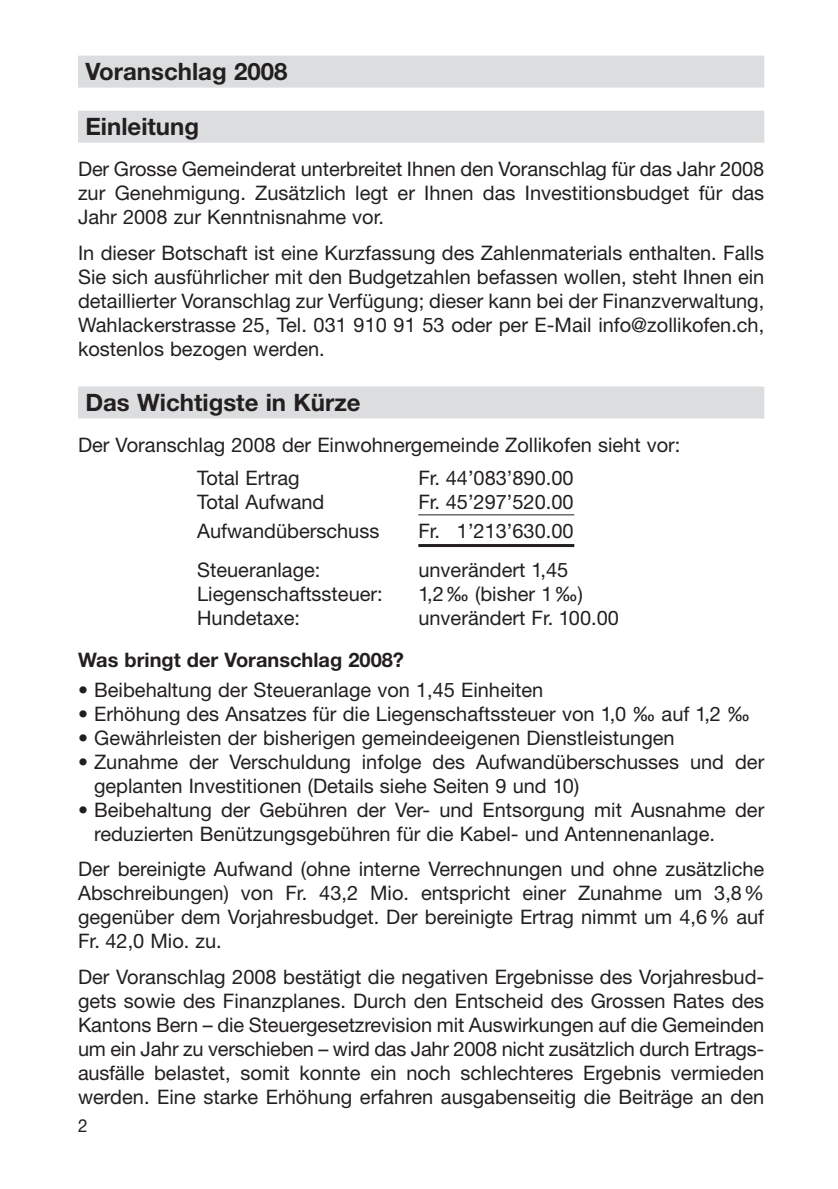
<style>
.page{position:relative;width:838px;height:1189px;background:#fff}
.page>*{position:absolute;margin:0;border:0;box-sizing:border-box;transform-origin:0 0}
.t1{font:700 24px "Helvetica Neue";color:#231f20}
.t2{font:20px/24px "Helvetica Neue";color:#231f20;text-align:justify}
.t3{font:700 20px "Helvetica Neue";color:#231f20}
.t4{font:18px "Helvetica Neue";color:#231f20;scale:.95 1}
.s1{color:#fff}
</style>
<div class="page">
<svg style="left:78px;top:55px;width:687px;height:492px"></svg>
<p class="t1" style="left:85px;top:63px;width:204px">Voranschlag 2008</p>
<p class="t1" style="left:85px;top:118px;width:115px">Einleitung</p>
<p class="t2" style="left:78px;top:159px;width:688px">Der Grosse Gemeinderat unterbreitet Ihnen den Voranschlag für das Jahr 2008 zur Genehmigung. Zusätzlich legt er Ihnen das Investitionsbudget für das Jahr 2008 zur Kenntnisnahme vor.</p>
<p class="t2" style="left:78px;top:242px;width:688px">In dieser Botschaft ist eine Kurzfassung des Zahlenmaterials enthalten. Falls Sie sich ausführlicher mit den Budgetzahlen befassen wollen, steht Ihnen ein detaillierter Voranschlag zur Verfügung; dieser kann bei der Finanzverwaltung, Wahlackerstrasse 25, Tel. 031 910 91 53 oder per E-Mail info@zollikofen.ch, kostenlos bezogen werden.</p>
<p class="t1" style="left:85px;top:394px;width:277px">Das Wichtigste in Kürze</p>
<p class="t2" style="left:197px;top:430px;width:485px;line-height:32.6px;text-indent:-119px">Der Voranschlag 2008 der Einwohnergemeinde Zollikofen sieht vor:<br>Total Ertrag</p>
<p class="t2" style="left:418px;top:467px;width:157px">Fr. 44’083’890.00</p>
<p class="t2" style="left:197px;top:491px;width:129px">Total Aufwand</p>
<p class="t2" style="left:418px;top:491px;width:157px">Fr. 45’297’520.00</p>
<p class="t2" style="left:197px;top:521px;width:184px">Aufwandüberschuss</p>
<p class="t2" style="left:418px;top:521px;width:157px">Fr. <span class="s1">1</span>1’213’630.00</p>
<p class="t2" style="left:197px;top:559px;width:125px">Steueranlage:</p>
<p class="t2" style="left:418px;top:559px;width:151px">unverändert 1,45</p>
<p class="t2" style="left:197px;top:583px;width:187px">Liegenschaftssteuer:</p>
<p class="t2" style="left:418px;top:583px;width:166px">1,2‰ (bisher 1‰)</p>
<p class="t2" style="left:197px;top:607px;width:104px">Hundetaxe:</p>
<p class="t2" style="left:418px;top:607px;width:202px">unverändert Fr. 100.00</p>
<p class="t3" style="left:78px;top:652px;width:327px">Was bringt der Voranschlag 2008?</p>
<p class="t2" style="left:78px;top:679px;width:467px">• Beibehaltung der Steueranlage von 1,45 Einheiten</p>
<p class="t2" style="left:78px;top:703px;width:673px">• Erhöhung des Ansatzes für die Liegenschaftssteuer von 1,0 ‰ auf 1,2 ‰</p>
<p class="t2" style="left:78px;top:727px;width:598px">• Gewährleisten der bisherigen gemeindeeigenen Dienstleistungen</p>
<p class="t2" style="left:94px;top:751px;width:672px;text-indent:-16px">• Zunahme der Verschuldung infolge des Aufwandüberschusses und der geplanten Investitionen (Details siehe Seiten 9 und 10)</p>
<p class="t2" style="left:94px;top:799px;width:672px;text-indent:-16px">• Beibehaltung der Gebühren der Ver- und Entsorgung mit Ausnahme der reduzierten Benützungsgebühren für die Kabel- und Antennenanlage.</p>
<p class="t2" style="left:78px;top:859px;width:688px">Der bereinigte Aufwand (ohne interne Verrechnungen und ohne zusätzliche Abschreibungen) von Fr. 43,2 Mio. entspricht einer Zunahme um 3,8% gegenüber dem Vorjahresbudget. Der bereinigte Ertrag nimmt um 4,6% auf Fr. 42,0 Mio. zu.</p>
<p class="t2" style="left:78px;top:966px;width:688px">Der Voranschlag 2008 bestätigt die negativen Ergebnisse des Vorjahresbud&shy;gets sowie des Finanzplanes. Durch den Entscheid des Grossen Rates des Kantons Bern – die Steuergesetzrevision mit Auswirkungen auf die Gemeinden um ein Jahr zu verschieben – wird das Jahr 2008 nicht zusätzlich durch Ertrags&shy;ausfälle belastet, somit konnte ein noch schlechteres Ergebnis vermieden werden. Eine starke Erhöhung erfahren ausgabenseitig die Beiträge an den</p>
<p class="t4" style="left:78px;top:1119px;width:12px">2</p>
</div>
